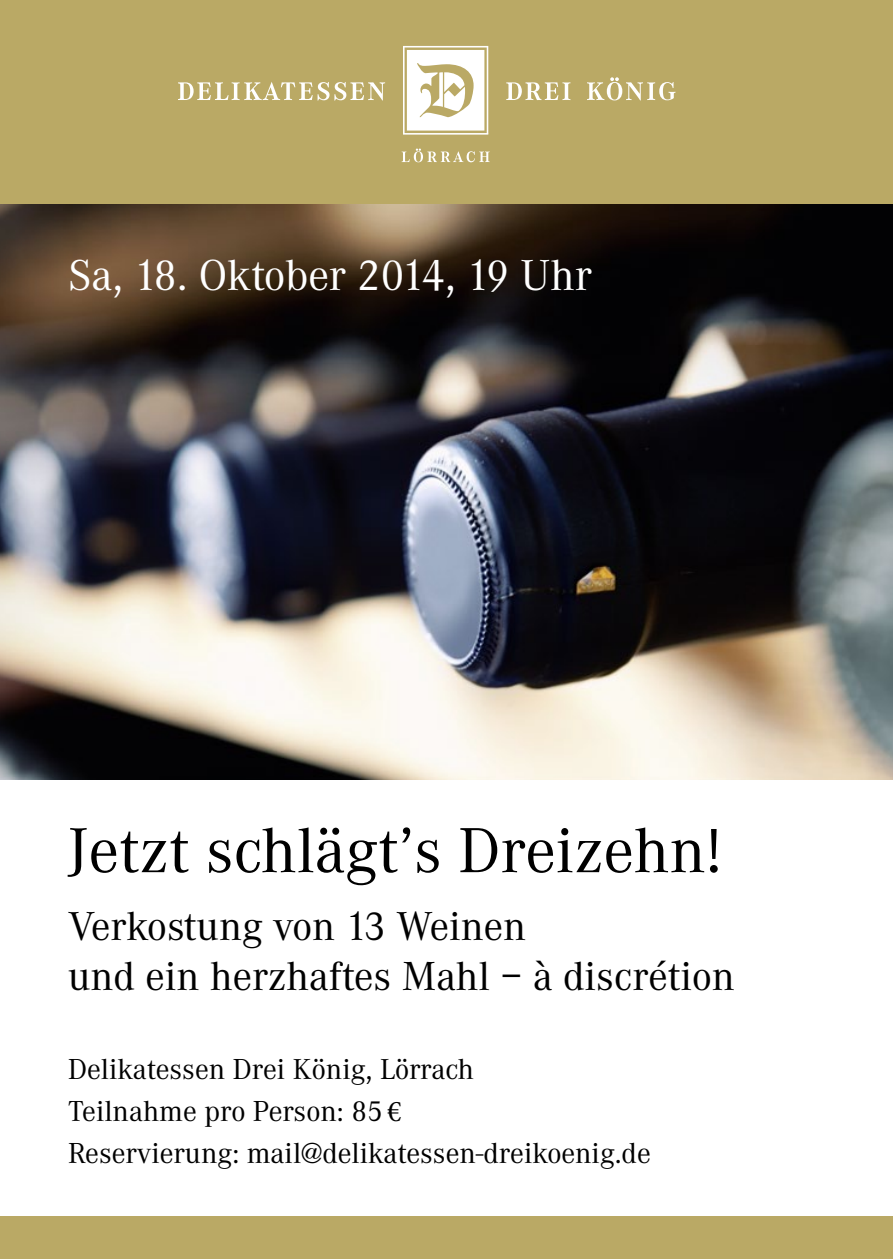
<style>
.page{position:relative;width:893px;height:1259px;background:#fff}
.page>*{position:absolute;margin:0;border:0;box-sizing:border-box;transform-origin:0 0}
.t1{font:66px "Corporate A";color:#000}
.t2{font:45px "Corporate A";color:#fff}
.t3{font:42px/50.4px "Corporate A";color:#000}
.t4{font:30px/42px "Corporate A";color:#000}
.s1{font-family:"Minion Pro"}
</style>
<div class="page">
<div style="left:0;top:1216px;width:893px;height:43px;background:#baa965"></div>
<div style="left:0;top:0;width:893px;height:204px;background:#baa965"></div>
<svg style="left:178px;top:82px;width:207px;height:19px"></svg>
<svg style="left:403px;top:46px;width:85px;height:89px"></svg>
<svg style="left:506px;top:82px;width:64px;height:18px"></svg>
<svg style="left:587px;top:77px;width:88px;height:23px"></svg>
<svg style="left:402px;top:148px;width:88px;height:14px"></svg>
<img style="left:0;top:204px;width:893px;height:575px">
<h2 class="t2" style="left:68px;top:250px;width:525px">Sa, 18. Oktober 2014, 19 Uhr</h2>
<h1 class="t1" style="left:68px;top:814px;width:655px">Jetzt schlägt’s Dreizehn!</h1>
<h3 class="t3" style="left:68px;top:901px;width:668px">Verkostung von 13 Weinen<br>und ein herzhaftes Mahl – à discrétion</h3>
<p class="t4" style="left:68px;top:1048px;width:584px">Delikatessen Drei König, Lörrach<br>Teilnahme pro Person: 85 <span class="s1">€<br></span>Reservierung: mail@delikatessen-dreikoenig.de</p>
</div>
